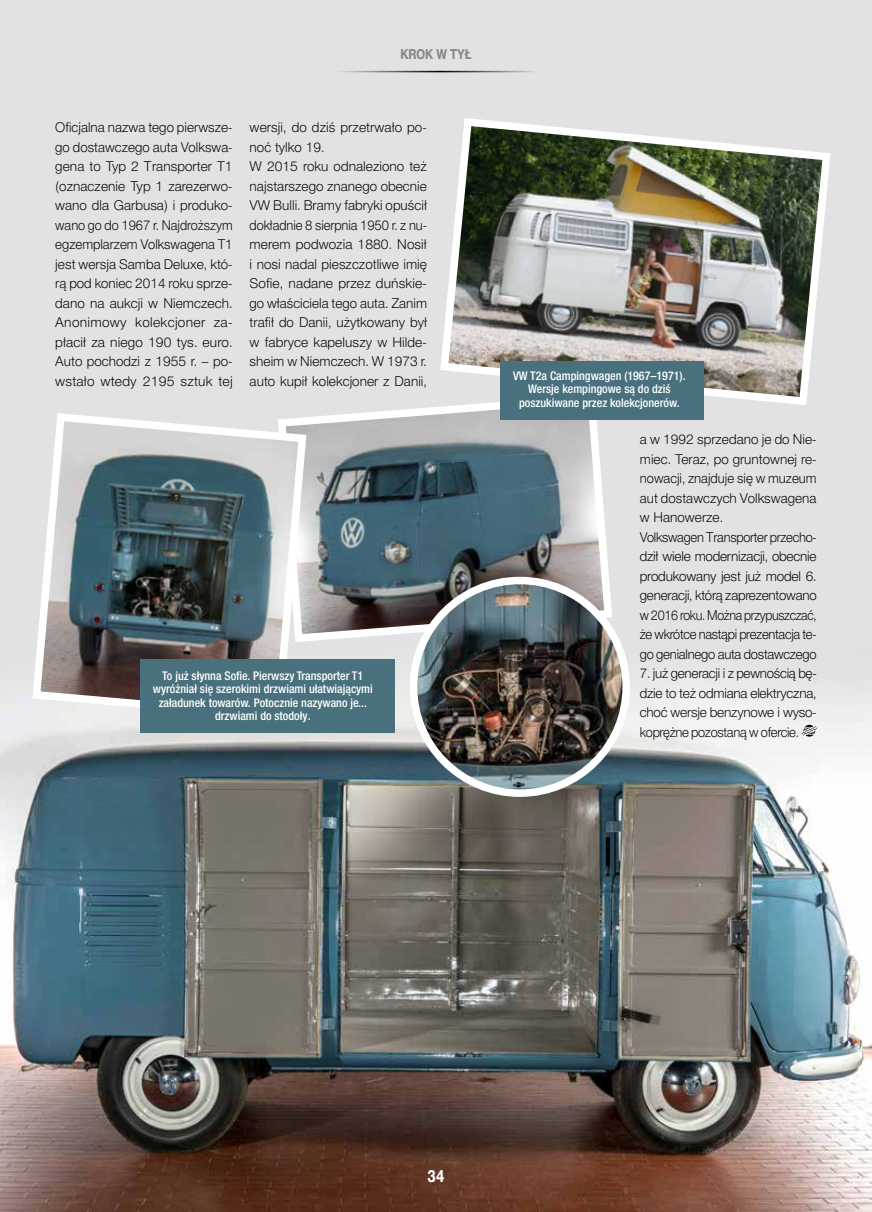
<style>
.page{position:relative;width:872px;height:1212px;background:#e2e2e4}
.page>*{position:absolute;margin:0;border:0;box-sizing:border-box;transform-origin:0 0}
.t1{font:700 16.65px "Switzer Cnd EFN";color:#fff}
.t2{font:700 13.65px "Switzer Cnd EFN";color:#878787}
.t3{font:13.5px/19.5px "Switzer EFN Light";color:#000;text-align:justify}
.t4{font:13.5px/19.5px "Switzer EFN Light";letter-spacing:-.02em;color:#000}
.t5{font:500 condensed 12px/13.5px "Helvetica Neue LT Pro";color:#fff;text-align:center}
</style>
<div class="page">
<img style="left:0;top:645px;width:872px;height:567px">
<svg style="left:310px;top:407px;width:306px;height:239px;background:#7e8b91"></svg>
<svg style="left:28px;top:413px;width:282px;height:311px"></svg>
<img style="left:436px;top:118px;width:395px;height:291px">
<svg style="left:801px;top:725px;width:16px;height:12px"></svg>
<div style="left:140px;top:659px;width:254px;height:73px;background:#49717d"></div>
<div style="left:500px;top:361px;width:203px;height:59px;background:#49717d"></div>
<img style="left:413px;top:580px;width:213px;height:213px;border-radius:106px">
<div style="left:410px;top:577px;width:220px;height:220px;border:8px solid #fff;border-radius:50%"></div>
<hr style="left:334px;top:71px;width:203px;height:1px;background:#000">
<p class="t2" style="left:400px;top:46px;width:73px">KROK W TYŁ</p>
<p class="t3" style="left:55px;top:118px;width:179px">Oficjalna nazwa tego pierwsze&shy;go dostawczego auta Volkswa&shy;gena to Typ 2 Transporter T1 (oznaczenie Typ 1 zarezerwo&shy;wano dla Garbusa) i produko&shy;wano go do 1967 r. Najdroższym egzemplarzem Volkswagena T1 jest wersja Samba Deluxe, któ&shy;rą pod koniec 2014 roku sprze&shy;dano na aukcji w Niemczech.<br>Anonimowy kolekcjoner za&shy;płacił za niego 190 tys. euro.<br>Auto pochodzi z 1955 r. – po&shy;wstało wtedy 2195 sztuk tej</p>
<p class="t3" style="left:250px;top:118px;width:179px;text-align:left">wersji, do dziś przetrwało po&shy;noć tylko 19.<br>W 2015 roku odnaleziono też najstarszego znanego obecnie<br>VW Bulli. Bramy fabryki opuścił dokładnie 8 sierpnia 1950 r. z nu&shy;merem podwozia 1880. Nosił i nosi nadal pieszczotliwe imię<br>Sofie, nadane przez duńskie&shy;go właściciela tego auta. Zanim trafił do Danii, użytkowany był w fabryce kapeluszy w Hilde&shy;sheim w Niemczech. W 1973 r. auto kupił kolekcjoner z Danii,</p>
<p class="t5" style="left:153px;top:669px;width:221px">To już słynna Sofie. Pierwszy Transporter T1 wyróżniał się szerokimi drzwiami ułatwiającymi załadunek towarów. Potocznie nazywano je... drzwiami do stodoły.</p>
<p class="t5" style="left:513px;top:368px;width:174px">VW T2a Campingwagen (1967–1971).<br>Wersje kempingowe są do dziś poszukiwane przez kolekcjonerów.</p>
<p class="t4" style="left:640px;top:430px;width:178px">a w 1992 sprzedano je do Nie&shy;miec. Teraz, po gruntownej re&shy;nowacji, znajduje się w muzeum aut dostawczych Volkswagena w Hanowerze.<br>Volkswagen Transporter przecho&shy;dził wiele modernizacji, obecnie produkowany jest już model 6. generacji, którą zaprezentowano w 2016 roku. Można przypuszczać, że wkrótce nastąpi prezentacja te&shy;go genialnego auta dostawczego</p>
<p class="t3" style="left:640px;top:664px;width:178px">7. już generacji i z pewnością bę&shy;dzie to też odmiana elektryczna, choć wersje benzynowe i wyso&shy;koprężne pozostaną w ofercie.</p>
<p class="t1" style="left:427px;top:1165px;width:18px">34</p>
</div>
